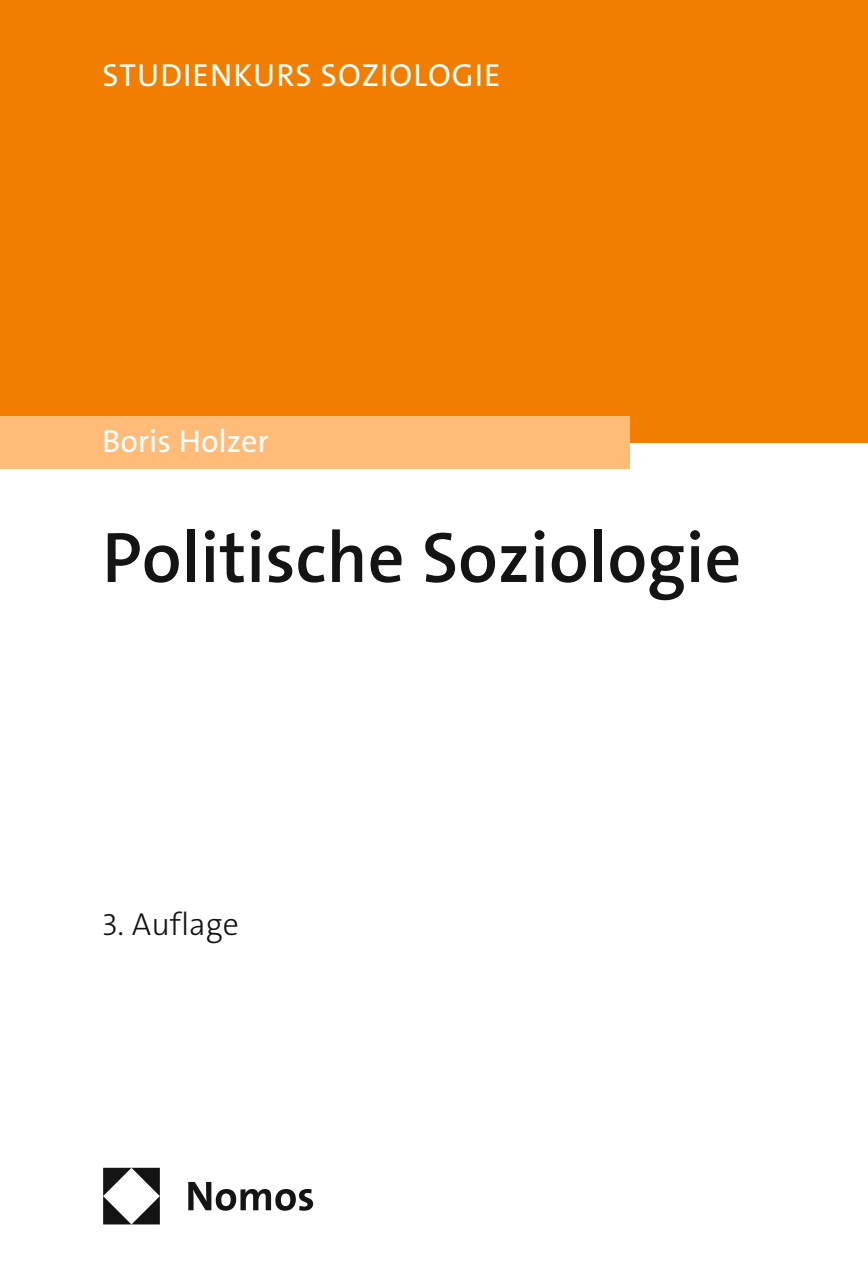
<style>
.page{position:relative;width:868px;height:1287px;background:#fff}
.page>*{position:absolute;margin:0;border:0;box-sizing:border-box;transform-origin:0 0}
.t1{font:600 72px "The Sans C5";color:#131413}
.t2{font:32px "The Sans C5";letter-spacing:.035em;color:#fff}
.t3{font:32px "The Sans C5";color:#fff}
.t4{font:300 32px "The Sans C5";color:#131413}
</style>
<div class="page">
<div style="left:0;top:0;width:867px;height:442px;background:#f17e00"></div>
<div style="left:0;top:416px;width:629px;height:52px;background:#ffbc79"></div>
<svg style="left:188px;top:1182px;width:125px;height:29px"></svg>
<svg style="left:103px;top:1168px;width:57px;height:56px"></svg>
<p class="t2" style="left:102px;top:55px;width:399px">STUDIENKURS SOZIOLOGIE</p>
<p class="t3" style="left:102px;top:421px;width:168px">Boris Holzer</p>
<h1 class="t1" style="left:102px;top:511px;width:640px">Politische Soziologie</h1>
<p class="t4" style="left:102px;top:903px;width:138px">3. Auflage</p>
</div>
